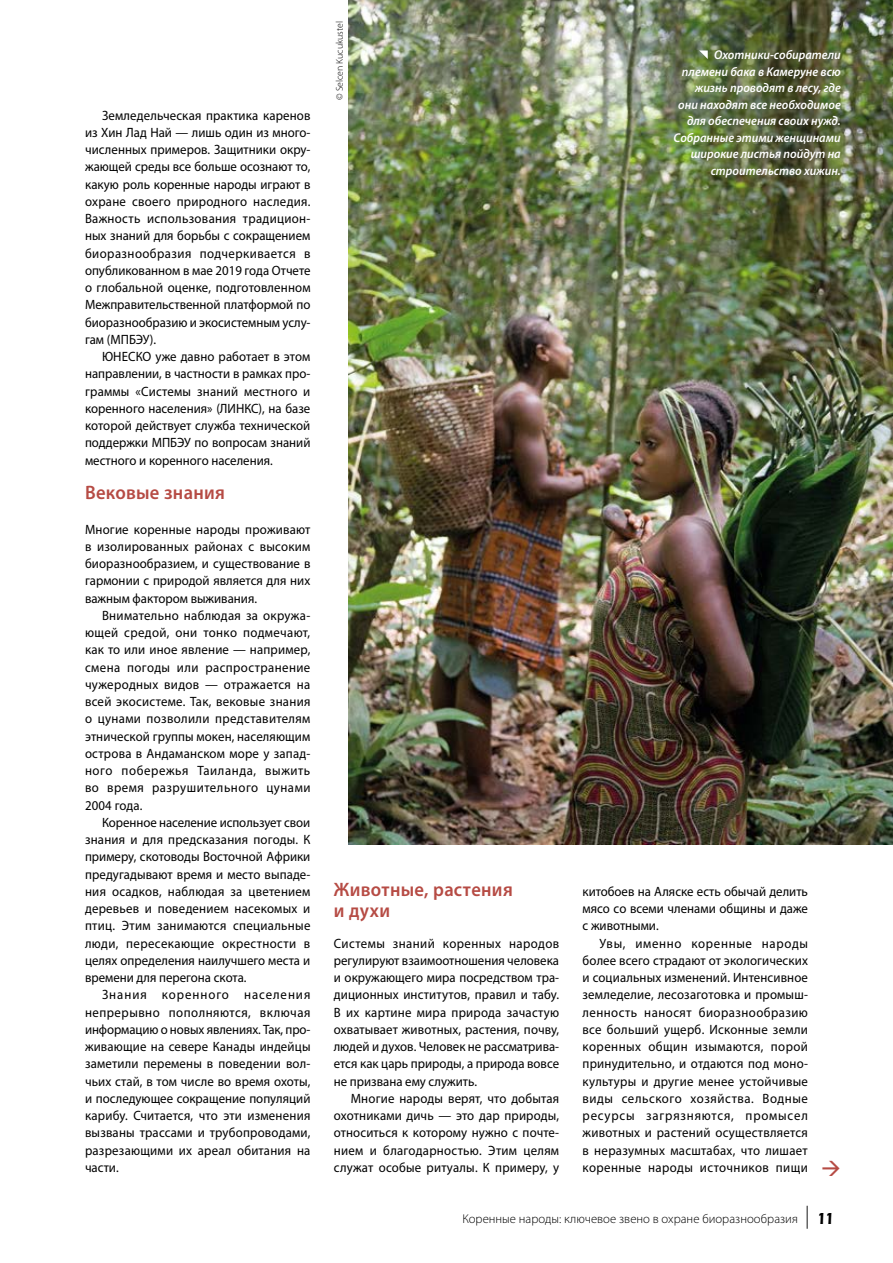
<style>
.page{position:relative;width:893px;height:1263px;background:#fff}
.page>*{position:absolute;margin:0;border:0;box-sizing:border-box;transform-origin:0 0}
.t1{font:600 19.5px/21px "Myriad Pro";letter-spacing:.015em;color:#b64b44;scale:.95 1}
.t2{font:13.5px/17.2px "Myriad Pro";color:#000;text-align:justify;scale:.95 1}
.t3{font:italic 600 12.75px/16.5px "Myriad Pro";color:#fff;text-align:right;scale:.95 1}
.t4{font:300 12.75px "Myriad Pro";letter-spacing:.005em;color:#000}
.t5{font:300 9.75px "Myriad Pro";color:#000}
.s1{font-weight:400;font-size:22.95px}
.s2{font-family:"ITC Eras Std";font-weight:600;font-size:16.5px}
</style>
<div class="page">
<img style="left:349px;top:0;width:544px;height:844px">
<svg style="left:738px;top:38px;width:22px;height:60px"></svg>
<svg style="left:736px;top:109px;width:24px;height:60px"></svg>
<svg style="left:827px;top:68px;width:21px;height:33px"></svg>
<svg style="left:826px;top:129px;width:22px;height:52px"></svg>
<svg style="left:691px;top:51px;width:28px;height:51px"></svg>
<p class="t2" style="left:85px;top:106px;width:239px;text-indent:17px">Земледельческая практика каренов из Хин Лад Най — лишь один из много&shy;численных примеров. Защитники окру&shy;жающей среды все больше осознают то, какую роль коренные народы играют в охране своего природного наследия.<br>Важность использования традицион&shy;ных знаний для борьбы с сокращением биоразнообразия подчеркивается в опубликованном в мае 2019 года Отчете о глобальной оценке, подготовленном Межправительственной платформой по биоразнообразию и экосистемным услу&shy;гам (МПБЭУ).</p>
<p class="t2" style="left:85px;top:348px;width:239px;text-indent:17px">ЮНЕСКО уже давно работает в этом направлении, в частности в рамках про&shy;граммы «Системы знаний местного и коренного населения» (ЛИНКС), на базе которой действует служба технической поддержки МПБЭУ по вопросам знаний местного и коренного населения.</p>
<h1 class="t1" style="left:85px;top:482px;width:149px">Вековые знания</h1>
<p class="t2" style="left:85px;top:520px;width:239px">Многие коренные народы проживают в изолированных районах с высоким биоразнообразием, и существование в гармонии с природой является для них важным фактором выживания.</p>
<p class="t2" style="left:85px;top:606px;width:239px;text-indent:17px">Внимательно наблюдая за окружа&shy;ющей средой, они тонко подмечают, как то или иное явление — например, смена погоды или распространение чужеродных видов — отражается на всей экосистеме. Так, вековые знания о цунами позволили представителям этнической группы мокен, населяющим острова в Андаманском море у запад&shy;ного побережья Таиланда, выжить во время разрушительного цунами 2004 года.</p>
<p class="t2" style="left:85px;top:813px;width:239px;text-indent:17px">Коренное население использует свои знания и для предсказания погоды. К примеру, скотоводы Восточной Африки предугадывают время и место выпаде&shy;ния осадков, наблюдая за цветением деревьев и поведением насекомых и птиц. Этим занимаются специальные люди, пересекающие окрестности в целях определения наилучшего места и времени для перегона скота.</p>
<p class="t2" style="left:85px;top:986px;width:239px;text-indent:17px">Знания коренного населения непрерывно пополняются, включая информацию о новых явлениях. Так, про&shy;живающие на севере Канады индейцы заметили перемены в поведении вол&shy;чьих стай, в том числе во время охоты, и последующее сокращение популяций карибу. Считается, что эти изменения вызваны трассами и трубопроводами, разрезающими их ареал обитания на части.</p>
<p class="t5" style="left:334px;top:100px;width:80px;rotate:-90deg">© Selcen Kucukustel</p>
<p class="t3" style="left:674px;top:46px;width:178px">Охотники-собиратели племени бака в Камеруне всю жизнь проводят в лесу, где они находят все необходимое для обеспечения своих нужд.<br>Собранные этими женщинами широкие листья пойдут на строительство хижин.</p>
<h1 class="t1" style="left:334px;top:878px;width:190px">Животные, растения и духи</h1>
<p class="t2" style="left:334px;top:934px;width:239px">Системы знаний коренных народов регулируют взаимоотношения человека и окружающего мира посредством тра&shy;диционных институтов, правил и табу.<br>В их картине мира природа зачастую охватывает животных, растения, почву, людей и духов. Человек не рассматрива&shy;ется как царь природы, а природа вовсе не призвана ему служить.</p>
<p class="t2" style="left:334px;top:1089px;width:239px;text-indent:17px">Многие народы верят, что добытая охотниками дичь — это дар природы, относиться к которому нужно с почте&shy;нием и благодарностью. Этим целям служат особые ритуалы. К примеру, у</p>
<p class="t2" style="left:583px;top:882px;width:239px">китобоев на Аляске есть обычай делить мясо со всеми членами общины и даже с животными.</p>
<p class="t2" style="left:583px;top:934px;width:239px;text-indent:17px">Увы, именно коренные народы более всего страдают от экологических и социальных изменений. Интенсивное земледелие, лесозаготовка и промыш&shy;ленность наносят биоразнообразию все больший ущерб. Исконные земли коренных общин изымаются, порой принудительно, и отдаются под моно&shy;культуры и другие менее устойчивые виды сельского хозяйства. Водные ресурсы загрязняются, промысел животных и растений осуществляется в неразумных масштабах, что лишает коренные народы источников пищи</p>
<p class="t4" style="left:462px;top:1211px;width:374px">Коренные народы: ключевое звено в охране биоразнообразия <span class="s1">|</span> <span class="s2">11</span></p>
</div>
